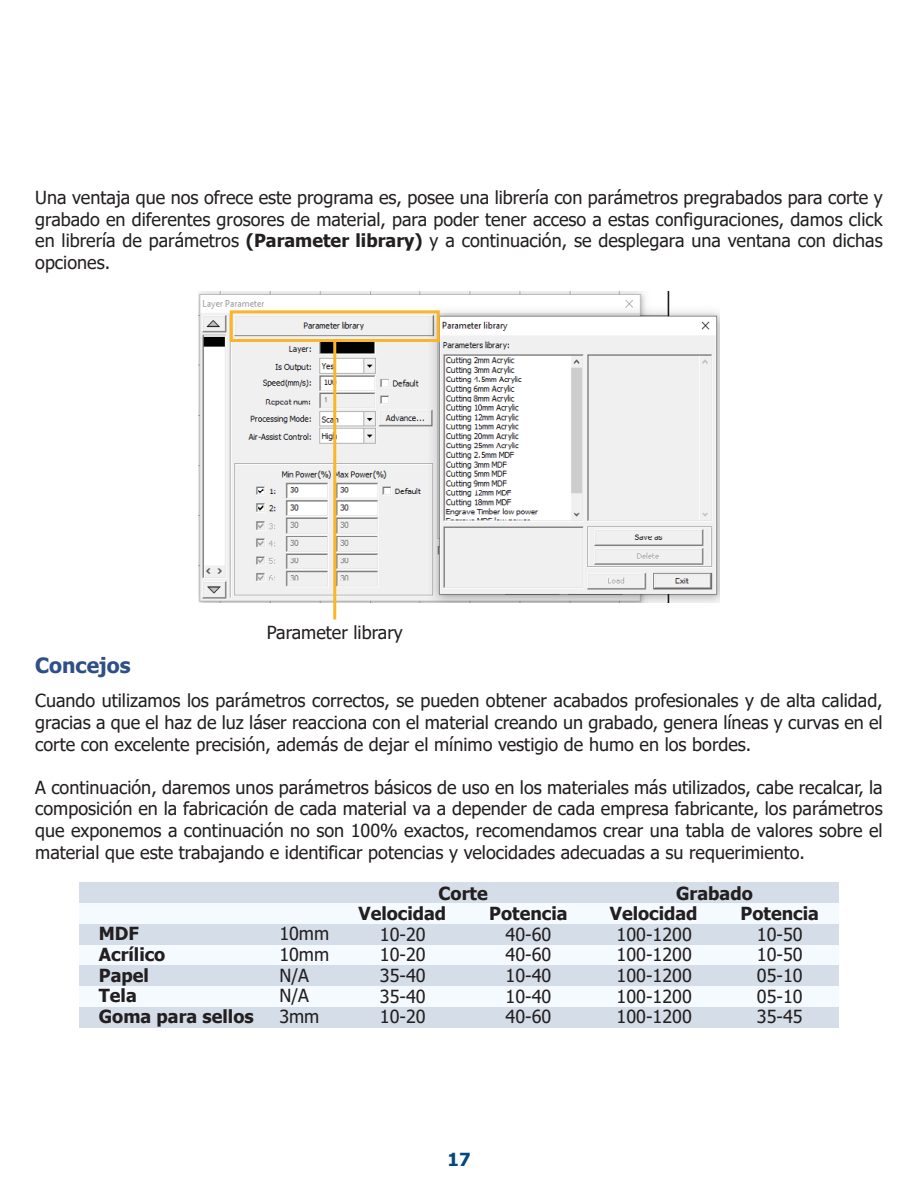
<style>
.page{position:relative;width:918px;height:1188px;background:#fff}
.page>*{position:absolute;margin:0;border:0;box-sizing:border-box;transform-origin:0 0}
.t1{font:700 21px "Tahoma";color:#2f4f87}
.t2{font:18px/20.7px "Tahoma";color:#231f20;text-align:justify}
.t3{font:700 18px/20.7px "Tahoma";color:#231f20}
.t4{font:700 18px "Tahoma";color:#054881}
.s1{font-weight:700}
</style>
<div class="page">
<img style="left:198px;top:292px;width:522px;height:311px">
<div style="left:230px;top:310px;width:210px;height:32px;border:3px solid #fcb428"></div>
<hr style="left:333px;top:340px;width:3px;height:280px;background:#fcb428">
<div style="left:79px;top:882px;width:760px;height:21px;background:#d4dde8"></div>
<div style="left:79px;top:903px;width:760px;height:21px;background:#f5faff"></div>
<div style="left:79px;top:924px;width:760px;height:21px;background:#d4dde8"></div>
<div style="left:79px;top:945px;width:760px;height:21px;background:#f5faff"></div>
<div style="left:79px;top:966px;width:760px;height:20px;background:#d4dde8"></div>
<div style="left:79px;top:986px;width:760px;height:21px;background:#f5faff"></div>
<div style="left:79px;top:1007px;width:760px;height:21px;background:#d4dde8"></div>
<p class="t2" style="left:35px;top:188px;width:849px;line-height:21.6px">Una ventaja que nos ofrece este programa es, posee una librería con parámetros pregrabados para corte y grabado en diferentes grosores de material, para poder tener acceso a estas configuraciones, damos click en librería de parámetros <span class="s1">(Parameter library)</span> y a continuación, se desplegara una ventana con dichas opciones.</p>
<p class="t2" style="left:267px;top:623px;width:138px">Parameter library</p>
<p class="t1" style="left:35px;top:651px;width:97px">Concejos</p>
<p class="t2" style="left:35px;top:691px;width:849px;line-height:21.6px">Cuando utilizamos los parámetros correctos, se pueden obtener acabados profesionales y de alta calidad, gracias a que el haz de luz láser reacciona con el material creando un grabado, genera líneas y curvas en el corte con excelente precisión, además de dejar el mínimo vestigio de humo en los bordes.</p>
<p class="t2" style="left:35px;top:777px;width:849px;line-height:21.6px">A continuación, daremos unos parámetros básicos de uso en los materiales más utilizados, cabe recalcar, la composición en la fabricación de cada material va a depender de cada empresa fabricante, los parámetros que exponemos a continuación no son 100% exactos, recomendamos crear una tabla de valores sobre el material que este trabajando e identificar potencias y velocidades adecuadas a su requerimiento.</p>
<p class="t3" style="left:99px;top:924px;width:156px">MDF<br>Acrílico<br>Papel<br>Tela<br>Goma para sellos</p>
<p class="t2" style="left:279px;top:924px;width:51px;text-align:left">10mm<br>10mm<br>N/A<br>N/A<br>3mm</p>
<p class="t3" style="left:439px;top:883px;width:51px">Corte</p>
<p class="t3" style="left:676px;top:883px;width:78px">Grabado</p>
<p class="t3" style="left:359px;top:904px;width:89px">Velocidad</p>
<p class="t2" style="left:380px;top:925px;width:47px">10-20<br>10-20<br>35-40<br>35-40<br>10-20</p>
<p class="t3" style="left:489px;top:904px;width:80px">Potencia</p>
<p class="t2" style="left:506px;top:925px;width:47px">40-60<br>40-60<br>10-40<br>10-40<br>40-60</p>
<p class="t3" style="left:610px;top:904px;width:89px">Velocidad</p>
<p class="t2" style="left:617px;top:925px;width:77px">100-1200<br>100-1200<br>100-1200<br>100-1200<br>100-1200</p>
<p class="t3" style="left:741px;top:904px;width:80px">Potencia</p>
<p class="t2" style="left:757px;top:925px;width:47px">10-50<br>10-50<br>05-10<br>05-10<br>35-45</p>
<p class="t4" style="left:448px;top:1147px;width:24px">17</p>
</div>
